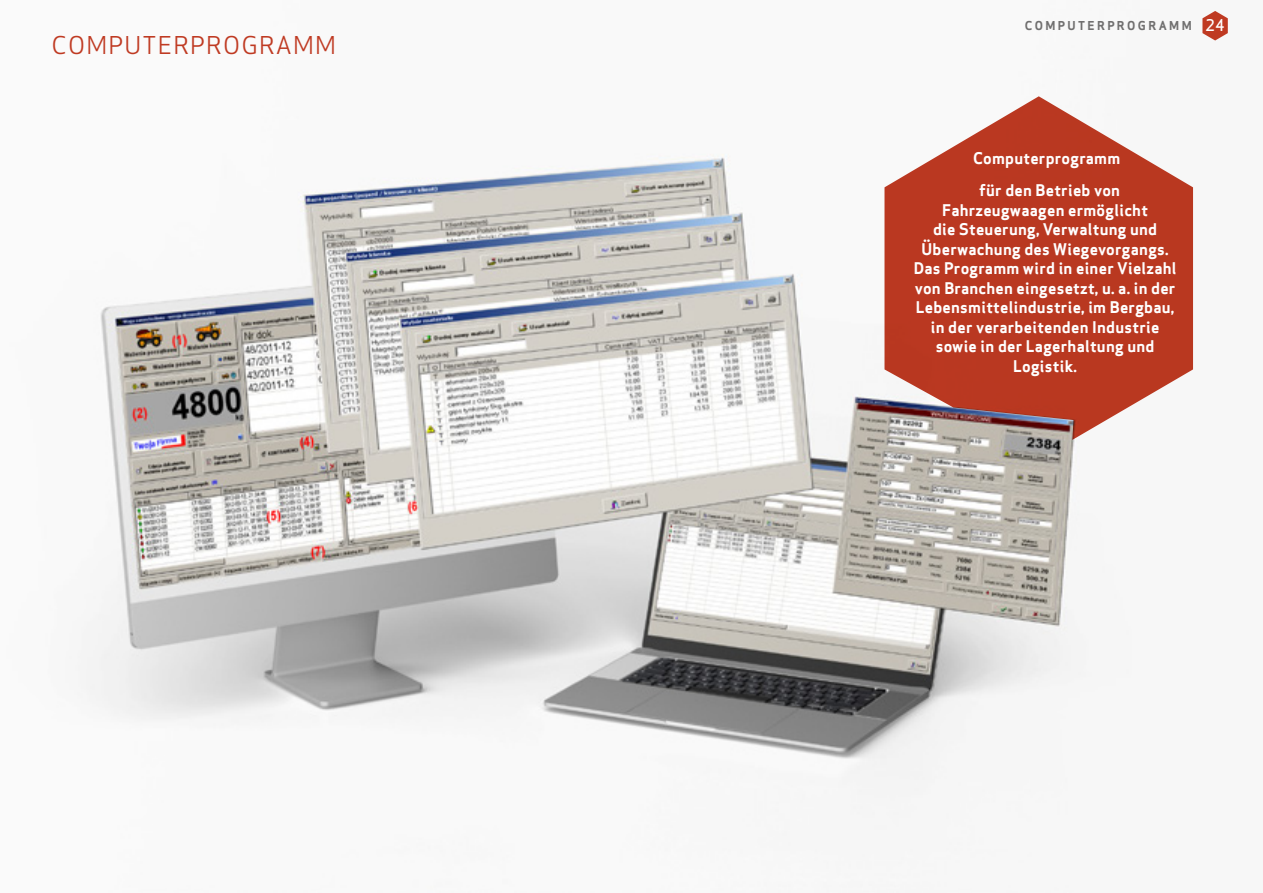
<style>
.page{position:relative;width:1263px;height:893px;background:#fff}
.page>*{position:absolute;margin:0;border:0;box-sizing:border-box;transform-origin:0 0}
._1_nagluwek-strona{font:24px "Apex Sans";letter-spacing:.05em;color:#bf3a22}
.t1{font:700 15.75px/19.5px "Apex Sans";letter-spacing:.015em;color:#fff;text-align:center}
.t2{font:500 15.75px "Apex Sans";color:#fff}
.nagluwek_kopia{font:700 12px "Apex Sans";letter-spacing:.2em;color:#706f6f}
</style>
<div class="page">
<img style="left:78px;top:154px;width:1116px;height:661px">
<svg style="left:1202px;top:11px;width:26px;height:30px"></svg>
<svg style="left:884px;top:96px;width:309px;height:344px;fill:#b93821"></svg>
<p class="_1_nagluwek-strona" style="left:52px;top:26px;width:286px">COMPUTERPROGRAMM</p>
<p class="nagluwek_kopia" style="left:1025px;top:18px;width:168px">COMPUTERPROGRAMM</p>
<p class="t2" style="left:1205px;top:11px;width:21px">24</p>
<p class="t1" style="left:973px;top:148px;width:149px">Computerprogramm</p>
<p class="t1" style="left:914px;top:180px;width:264px">für den Betrieb von<br>Fahrzeugwaagen ermöglicht<br>die Steuerung, Verwaltung und<br>Überwachung des Wiegevorgangs.<br>Das Programm wird in einer Vielzahl von Branchen eingesetzt, u. a. in der<br>Lebensmittelindustrie, im Bergbau, in der verarbeitenden Industrie sowie in der Lagerhaltung und<br>Logistik.</p>
</div>
